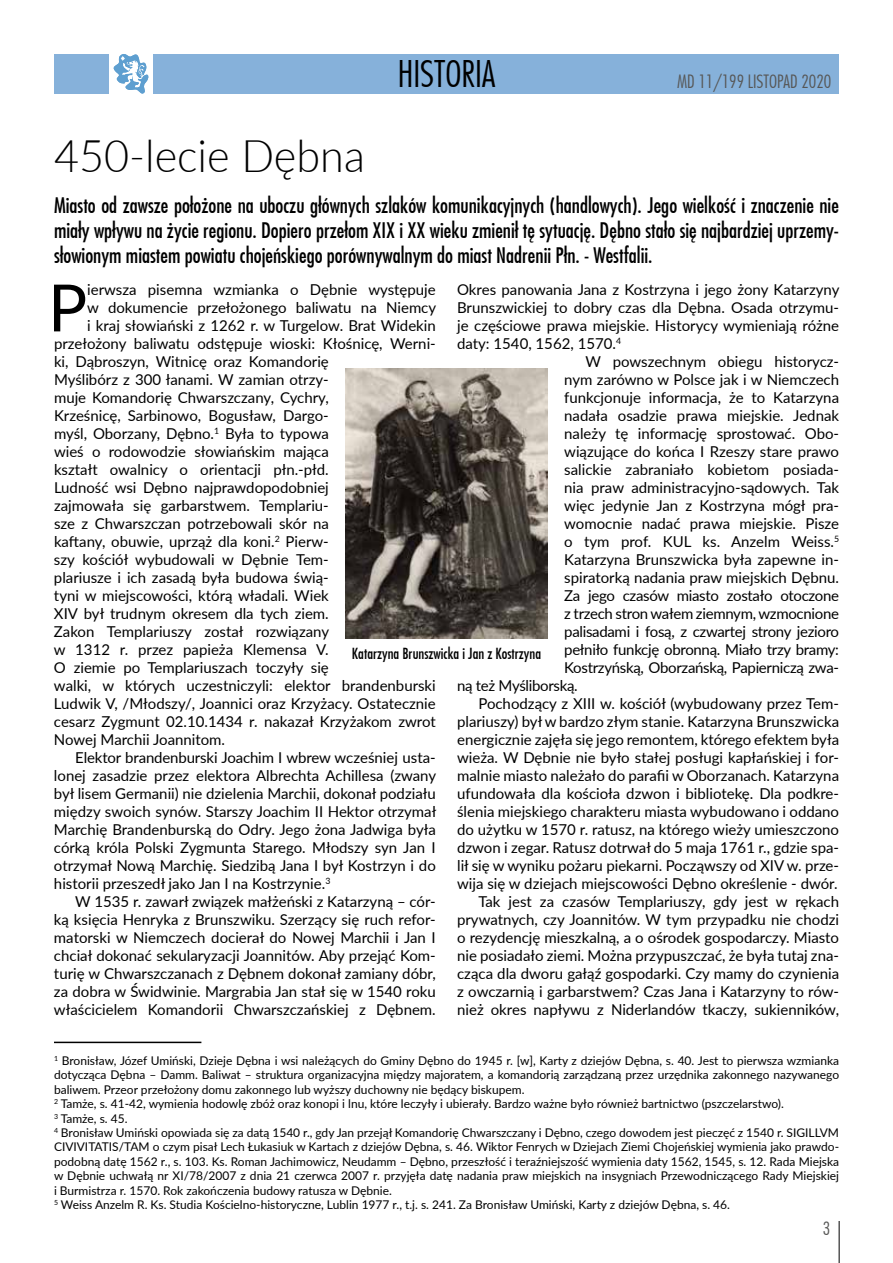
<style>
.page{position:relative;width:893px;height:1263px;background:#fff}
.page>*{position:absolute;margin:0;border:0;box-sizing:border-box;transform-origin:0 0}
.t1{font:65.25px "Lato";color:#000}
.t2{font:300 45px "Lato";color:#000;scale:.96 1}
.t3{font:300 36px "Fujiyama";color:#000}
.t4{font:21px/25.2px "Fujiyama";color:#000;text-align:justify}
.t5{font:300 18px "Fujiyama";color:#575756}
.t6{font:15px "Lato";color:#000}
.t7{font:15px "Lato";letter-spacing:-.02em;color:#000}
.t8{font:15px "Fujiyama";color:#000}
.t9{font:12px/14.4px "Lato";color:#000}
</style>
<div class="page">
<div style="left:153px;top:54px;width:686px;height:40px;background:#86b1da"></div>
<hr style="left:839px;top:1221px;width:1px;height:42px;background:#000">
<div style="left:54px;top:54px;width:55px;height:40px;background:#86b1da"></div>
<svg style="left:113px;top:54px;width:35px;height:40px"></svg>
<hr style="left:54px;top:1042px;width:147px;height:1px;background:#000">
<img style="left:346px;top:368px;width:201px;height:271px">
<h2 class="t2" style="left:54px;top:124px;width:325px">450-lecie Dębna</h2>
<h3 class="t3" style="left:398px;top:51px;width:99px">HISTORIA</h3>
<p class="t5" style="left:677px;top:70px;width:156px">MD 11/199 LISTOPAD 2020</p>
<p class="t4" style="left:54px;top:192px;width:786px">Miasto od zawsze położone na uboczu głównych szlaków komunikacyjnych (handlowych). Jego wielkość i znaczenie nie miały wpływu na życie regionu. Dopiero przełom XIX i XX wieku zmienił tę sytuację. Dębno stało się najbardziej uprzemy&shy;słowionym miastem powiatu chojeńskiego porównywalnym do miast Nadrenii Płn. - Westfalii.</p>
<p class="t6" style="left:457px;top:279px;width:384px">Okres panowania Jana z Kostrzyna i jego żony Katarzyny</p>
<p class="t6" style="left:457px;top:297px;width:383px">Brunszwickiej to dobry czas dla Dębna. Osada otrzymu-</p>
<p class="t6" style="left:457px;top:315px;width:383px">je częściowe prawa miejskie. Historycy wymieniają różne</p>
<p class="t6" style="left:457px;top:333px;width:165px">daty: 1540, 1562, 1570.<sup>4</sup></p>
<p class="t6" style="left:585px;top:351px;width:255px">W powszechnym obiegu historycz-</p>
<p class="t6" style="left:564px;top:369px;width:276px">nym zarówno w Polsce jak i w Niemczech</p>
<p class="t6" style="left:564px;top:387px;width:276px">funkcjonuje informacja, że to Katarzyna</p>
<p class="t6" style="left:564px;top:405px;width:276px">nadała osadzie prawa miejskie. Jednak</p>
<p class="t6" style="left:564px;top:423px;width:276px">należy tę informację sprostować. Obo-</p>
<p class="t6" style="left:564px;top:441px;width:276px">wiązujące do końca I Rzeszy stare prawo</p>
<p class="t6" style="left:564px;top:459px;width:276px">salickie zabraniało kobietom posiada-</p>
<p class="t6" style="left:564px;top:477px;width:276px">nia praw administracyjno-sądowych. Tak</p>
<p class="t6" style="left:564px;top:495px;width:276px">więc jedynie Jan z Kostrzyna mógł pra-</p>
<p class="t6" style="left:564px;top:513px;width:276px">womocnie nadać prawa miejskie. Pisze</p>
<p class="t6" style="left:564px;top:531px;width:276px">o tym prof. KUL ks. Anzelm Weiss.<sup>5</sup></p>
<p class="t6" style="left:564px;top:549px;width:276px">Katarzyna Brunszwicka była zapewne in-</p>
<p class="t6" style="left:564px;top:567px;width:276px">spiratorką nadania praw miejskich Dębnu.</p>
<p class="t7" style="left:564px;top:585px;width:276px">Za jego czasów miasto zostało otoczone</p>
<p class="t7" style="left:564px;top:603px;width:276px">z trzech stron wałem ziemnym, wzmocnione</p>
<p class="t7" style="left:564px;top:621px;width:276px">palisadami i fosą, z czwartej strony jezioro</p>
<p class="t7" style="left:564px;top:639px;width:276px">pełniło funkcję obronną. Miało trzy bramy:</p>
<p class="t7" style="left:564px;top:657px;width:276px">Kostrzyńską, Oborzańską, Papierniczą zwa-</p>
<p class="t7" style="left:457px;top:675px;width:122px">ną też Myśliborską.</p>
<p class="t6" style="left:478px;top:693px;width:362px">Pochodzący z XIII w. kościół (wybudowany przez Tem-</p>
<p class="t6" style="left:457px;top:711px;width:383px">plariuszy) był w bardzo złym stanie. Katarzyna Brunszwicka</p>
<p class="t6" style="left:457px;top:729px;width:383px">energicznie zajęła się jego remontem, którego efektem była</p>
<p class="t6" style="left:457px;top:747px;width:383px">wieża. W Dębnie nie było stałej posługi kapłańskiej i for-</p>
<p class="t6" style="left:457px;top:765px;width:383px">malnie miasto należało do parafii w Oborzanach. Katarzyna</p>
<p class="t6" style="left:457px;top:783px;width:383px">ufundowała dla kościoła dzwon i bibliotekę. Dla podkre-</p>
<p class="t6" style="left:457px;top:801px;width:383px">ślenia miejskiego charakteru miasta wybudowano i oddano</p>
<p class="t6" style="left:457px;top:819px;width:383px">do użytku w 1570 r. ratusz, na którego wieży umieszczono</p>
<p class="t6" style="left:457px;top:837px;width:383px">dzwon i zegar. Ratusz dotrwał do 5 maja 1761 r., gdzie spa-</p>
<p class="t6" style="left:457px;top:855px;width:383px">lił się w wyniku pożaru piekarni. Począwszy od XIV w. prze-</p>
<p class="t6" style="left:457px;top:873px;width:382px">wija się w dziejach miejscowości Dębno określenie - dwór.</p>
<p class="t6" style="left:478px;top:891px;width:362px">Tak jest za czasów Templariuszy, gdy jest w rękach</p>
<p class="t6" style="left:457px;top:909px;width:383px">prywatnych, czy Joannitów. W tym przypadku nie chodzi</p>
<p class="t6" style="left:457px;top:927px;width:383px">o rezydencję mieszkalną, a o ośrodek gospodarczy. Miasto</p>
<p class="t6" style="left:457px;top:945px;width:383px">nie posiadało ziemi. Można przypuszczać, że była tutaj zna-</p>
<p class="t6" style="left:457px;top:963px;width:383px">cząca dla dworu gałąź gospodarki. Czy mamy do czynienia</p>
<p class="t6" style="left:457px;top:981px;width:383px">z owczarnią i garbarstwem? Czas Jana i Katarzyny to rów-</p>
<p class="t6" style="left:457px;top:999px;width:383px">nież okres napływu z Niderlandów tkaczy, sukienników,</p>
<p class="t9" style="left:54px;top:1053px;width:787px"><sup>1</sup> Bronisław, Józef Umiński, Dzieje Dębna i wsi należących do Gminy Dębno do 1945 r. [w], Karty z dziejów Dębna, s. 40. Jest to pierwsza wzmianka dotycząca Dębna – Damm. Baliwat – struktura organizacyjna między majoratem, a komandorią zarządzaną przez urzędnika zakonnego nazywanego baliwem. Przeor przełożony domu zakonnego lub wyższy duchowny nie będący biskupem.<br><sup>2</sup> Tamże, s. 41-42, wymienia hodowlę zbóż oraz konopi i lnu, które leczyły i ubierały. Bardzo ważne było również bartnictwo (pszczelarstwo).<br><sup>3</sup> Tamże, s. 45.<br><sup>4</sup> Bronisław Umiński opowiada się za datą 1540 r., gdy Jan przejął Komandorię Chwarszczany i Dębno, czego dowodem jest pieczęć z 1540 r. SIGILLVM CIVIVITATIS/TAM o czym pisał Lech Łukasiuk w Kartach z dziejów Dębna, s. 46. Wiktor Fenrych w Dziejach Ziemi Chojeńskiej wymienia jako prawdo&shy;podobną datę 1562 r., s. 103. Ks. Roman Jachimowicz, Neudamm – Dębno, przeszłość i teraźniejszość wymienia daty 1562, 1545, s. 12. Rada Miejska w Dębnie uchwałą nr XI/78/2007 z dnia 21 czerwca 2007 r. przyjęła datę nadania praw miejskich na insygniach Przewodniczącego Rady Miejskiej i Burmistrza r. 1570. Rok zakończenia budowy ratusza w Dębnie.<br><sup>5</sup> Weiss Anzelm R. Ks. Studia Kościelno-historyczne, Lublin 1977 r., t.j. s. 241. Za Bronisław Umiński, Karty z dziejów Dębna, s. 46.</p>
<h1 class="t1" style="left:48px;top:261px;width:41px">P</h1>
<p class="t6" style="left:87px;top:279px;width:350px">ierwsza pisemna wzmianka o Dębnie występuje</p>
<p class="t6" style="left:87px;top:297px;width:350px">w dokumencie przełożonego baliwatu na Niemcy</p>
<p class="t6" style="left:87px;top:315px;width:350px">i kraj słowiański z 1262 r. w Turgelow. Brat Widekin</p>
<p class="t6" style="left:54px;top:333px;width:383px">przełożony baliwatu odstępuje wioski: Kłośnicę, Werni-</p>
<p class="t6" style="left:54px;top:351px;width:276px">ki, Dąbroszyn, Witnicę oraz Komandorię</p>
<p class="t6" style="left:54px;top:369px;width:276px">Myślibórz z 300 łanami. W zamian otrzy-</p>
<p class="t6" style="left:54px;top:387px;width:276px">muje Komandorię Chwarszczany, Cychry,</p>
<p class="t6" style="left:54px;top:405px;width:276px">Krześnicę, Sarbinowo, Bogusław, Dargo-</p>
<p class="t6" style="left:54px;top:423px;width:276px">myśl, Oborzany, Dębno.<sup>1</sup> Była to typowa</p>
<p class="t6" style="left:54px;top:441px;width:276px">wieś o rodowodzie słowiańskim mająca</p>
<p class="t6" style="left:54px;top:459px;width:276px">kształt owalnicy o orientacji płn.-płd.</p>
<p class="t6" style="left:54px;top:477px;width:276px">Ludność wsi Dębno najprawdopodobniej</p>
<p class="t6" style="left:54px;top:495px;width:276px">zajmowała się garbarstwem. Templariu-</p>
<p class="t6" style="left:54px;top:513px;width:276px">sze z Chwarszczan potrzebowali skór na</p>
<p class="t6" style="left:54px;top:531px;width:276px">kaftany, obuwie, uprząż dla koni.<sup>2</sup> Pierw-</p>
<p class="t6" style="left:54px;top:549px;width:276px">szy kościół wybudowali w Dębnie Tem-</p>
<p class="t6" style="left:54px;top:567px;width:276px">plariusze i ich zasadą była budowa świą-</p>
<p class="t6" style="left:54px;top:585px;width:276px">tyni w miejscowości, którą władali. Wiek</p>
<p class="t6" style="left:54px;top:603px;width:276px">XIV był trudnym okresem dla tych ziem.</p>
<p class="t6" style="left:54px;top:621px;width:277px">Zakon Templariuszy został rozwiązany</p>
<p class="t6" style="left:54px;top:639px;width:276px">w 1312 r. przez papieża Klemensa V.</p>
<p class="t6" style="left:54px;top:657px;width:276px">O ziemie po Templariuszach toczyły się</p>
<p class="t6" style="left:54px;top:675px;width:383px">walki, w których uczestniczyli: elektor brandenburski</p>
<p class="t6" style="left:54px;top:693px;width:383px">Ludwik V, /Młodszy/, Joannici oraz Krzyżacy. Ostatecznie</p>
<p class="t6" style="left:54px;top:711px;width:383px">cesarz Zygmunt 02.10.1434 r. nakazał Krzyżakom zwrot</p>
<p class="t6" style="left:54px;top:729px;width:173px">Nowej Marchii Joannitom.</p>
<p class="t6" style="left:75px;top:747px;width:362px">Elektor brandenburski Joachim I wbrew wcześniej usta-</p>
<p class="t6" style="left:54px;top:765px;width:384px">lonej zasadzie przez elektora Albrechta Achillesa (zwany</p>
<p class="t6" style="left:54px;top:783px;width:383px">był lisem Germanii) nie dzielenia Marchii, dokonał podziału</p>
<p class="t6" style="left:54px;top:801px;width:384px">między swoich synów. Starszy Joachim II Hektor otrzymał</p>
<p class="t6" style="left:54px;top:819px;width:383px">Marchię Brandenburską do Odry. Jego żona Jadwiga była</p>
<p class="t6" style="left:54px;top:837px;width:383px">córką króla Polski Zygmunta Starego. Młodszy syn Jan I</p>
<p class="t6" style="left:54px;top:855px;width:383px">otrzymał Nową Marchię. Siedzibą Jana I był Kostrzyn i do</p>
<p class="t6" style="left:54px;top:873px;width:278px">historii przeszedł jako Jan I na Kostrzynie.<sup>3</sup></p>
<p class="t6" style="left:75px;top:891px;width:362px">W 1535 r. zawarł związek małżeński z Katarzyną – cór-</p>
<p class="t6" style="left:54px;top:909px;width:383px">ką księcia Henryka z Brunszwiku. Szerzący się ruch refor-</p>
<p class="t6" style="left:54px;top:927px;width:383px">matorski w Niemczech docierał do Nowej Marchii i Jan I</p>
<p class="t6" style="left:54px;top:945px;width:383px">chciał dokonać sekularyzacji Joannitów. Aby przejąć Kom-</p>
<p class="t6" style="left:54px;top:963px;width:383px">turię w Chwarszczanach z Dębnem dokonał zamiany dóbr,</p>
<p class="t6" style="left:54px;top:981px;width:383px">za dobra w Świdwinie. Margrabia Jan stał się w 1540 roku</p>
<p class="t6" style="left:54px;top:999px;width:383px">właścicielem Komandorii Chwarszczańskiej z Dębnem.</p>
<p class="t8" style="left:352px;top:643px;width:191px">Katarzyna Brunszwicka i Jan z Kostrzyna</p>
<p class="t5" style="left:823px;top:1217px;width:9px">3</p>
</div>
